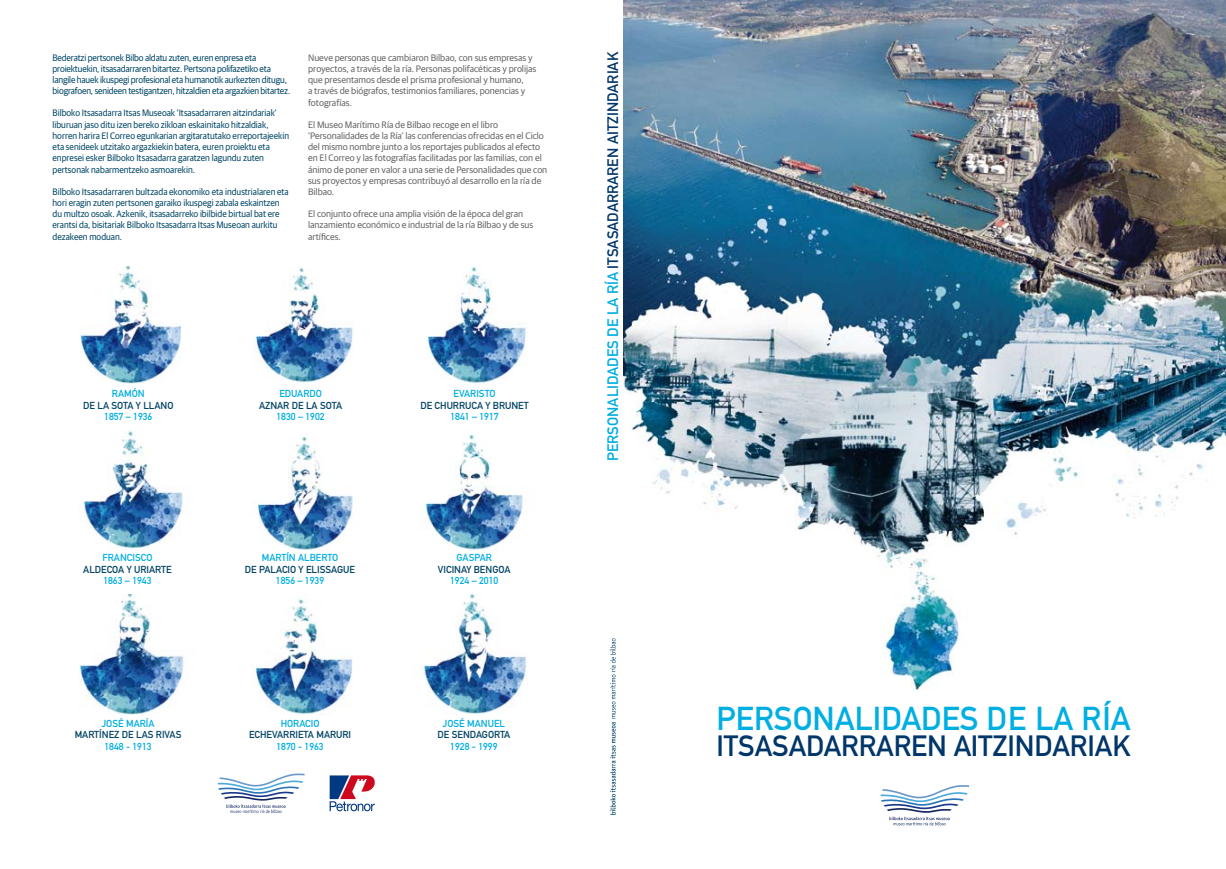
<style>
.page{position:relative;width:1226px;height:869px;background:#fff}
.page>*{position:absolute;margin:0;border:0;box-sizing:border-box;transform-origin:0 0}
.t1{font:32.62px "DIN Mittelschrift Std";color:#00afe2}
.t2{font:28.88px "DIN Mittelschrift Std";letter-spacing:-.005em;color:#003669}
.t3{font:15px "DIN Mittelschrift Std";color:#003669}
.t4{font:10px "DIN Mittelschrift Std";color:#00aee1}
.t5{font:10px "DIN Mittelschrift Std";color:#004364}
.t6{font:9.38px/11.2px "Guardian Sans";color:#004667;scale:.95 1}
.t7{font:9.38px/11.2px "Guardian Sans";color:#646567}
.s1{color:#00ade1}
</style>
<div class="page">
<img style="left:624px;top:0;width:602px;height:691px">
<img style="left:258px;top:436px;width:95px;height:114px">
<img style="left:255px;top:267px;width:98px;height:117px">
<img style="left:427px;top:266px;width:100px;height:118px">
<img style="left:82px;top:430px;width:103px;height:119px">
<img style="left:424px;top:434px;width:99px;height:116px">
<img style="left:253px;top:599px;width:100px;height:116px">
<img style="left:79px;top:594px;width:105px;height:120px">
<img style="left:420px;top:594px;width:109px;height:120px">
<img style="left:80px;top:266px;width:101px;height:117px">
<svg style="left:610px;top:638px;width:6px;height:176px"></svg>
<svg style="left:330px;top:775px;width:45px;height:35px"></svg>
<svg style="left:218px;top:773px;width:87px;height:39px"></svg>
<svg style="left:881px;top:785px;width:88px;height:40px"></svg>
<p class="t6" style="left:53px;top:51px;width:252px">Bederatzi pertsonek Bilbo aldatu zuten, euren enpresa eta proiektuekin, itsasadarraren bitartez. Pertsona polifazetiko eta langile hauek ikuspegi profesional eta humanotik aurkezten ditugu, biografoen, senideen testigantzen, hitzaldien eta argazkien bitartez.</p>
<p class="t6" style="left:53px;top:107px;width:251px">Bilboko Itsasadarra Itsas Museoak ‘Itsasadarraren aitzindariak’ liburuan jaso ditu izen bereko zikloan eskainitako hitzaldiak, horren harira El Correo egunkarian argitaratutako erreportajeekin eta senideek utzitako argazkiekin batera, euren proiektu eta enpresei esker Bilboko Itsasadarra garatzen lagundu zuten pertsonak nabarmentzeko asmoarekin.</p>
<p class="t6" style="left:53px;top:185px;width:250px">Bilboko Itsasadarraren bultzada ekonomiko eta industrialaren eta hori eragin zuten pertsonen garaiko ikuspegi zabala eskaintzen du multzo osoak. Azkenik, itsasadarreko ibilbide birtual bat ere erantsi da, bisitariak Bilboko Itsasadarra Itsas Museoan aurkitu dezakeen moduan.</p>
<p class="t7" style="left:308px;top:51px;width:230px">Nueve personas que cambiaron Bilbao, con sus empresas y proyectos, a través de la ría. Personas polifacéticas y prolijas que presentamos desde el prisma profesional y humano,<br>a través de biógrafos, testimonios familiares, ponencias y fotografías.</p>
<p class="t7" style="left:308px;top:118px;width:241px">El Museo Marítimo Ría de Bilbao recoge en el libro ‘Personalidades de la Ría’ las conferencias ofrecidas en el Ciclo del mismo nombre junto a los reportajes publicados al efecto en El Correo y las fotografías facilitadas por las familias, con el ánimo de poner en valor a una serie de Personalidades que con sus proyectos y empresas contribuyó al desarrollo en la ría de Bilbao.</p>
<p class="t7" style="left:308px;top:207px;width:227px">El conjunto ofrece una amplia visión de la época del gran lanzamiento económico e industrial de la ría Bilbao y de sus artífices.</p>
<p class="t4" style="left:112px;top:388px;width:34px">RAMÓN</p>
<p class="t5" style="left:83px;top:399px;width:92px">DE LA SOTA Y LLANO</p>
<p class="t4" style="left:104px;top:410px;width:50px">1857 – 1936</p>
<p class="t4" style="left:279px;top:388px;width:44px">EDUARDO</p>
<p class="t5" style="left:259px;top:399px;width:85px">AZNAR DE LA SOTA</p>
<p class="t4" style="left:277px;top:410px;width:50px">1830 – 1902</p>
<p class="t4" style="left:454px;top:388px;width:44px">EVARISTO</p>
<p class="t5" style="left:420px;top:399px;width:110px">DE CHURRUCA Y BRUNET</p>
<p class="t4" style="left:451px;top:410px;width:50px">1841 – 1917</p>
<p class="t4" style="left:102px;top:551px;width:51px">FRANCISCO</p>
<p class="t5" style="left:83px;top:563px;width:90px">ALDECOA Y URIARTE</p>
<p class="t4" style="left:103px;top:574px;width:50px">1863 – 1943</p>
<p class="t4" style="left:262px;top:551px;width:78px">MARTÍN ALBERTO</p>
<p class="t5" style="left:245px;top:563px;width:112px">DE PALACIO Y ELISSAGUE</p>
<p class="t4" style="left:276px;top:574px;width:50px">1856 – 1939</p>
<p class="t4" style="left:457px;top:551px;width:37px">GASPAR</p>
<p class="t5" style="left:438px;top:563px;width:74px">VICINAY BENGOA</p>
<p class="t4" style="left:450px;top:574px;width:50px">1924 – 2010</p>
<p class="t4" style="left:102px;top:717px;width:55px">JOSÉ MARÍA</p>
<p class="t5" style="left:75px;top:728px;width:108px">MARTÍNEZ DE LAS RIVAS</p>
<p class="t4" style="left:104px;top:740px;width:49px">1848 - 1913</p>
<p class="t4" style="left:281px;top:717px;width:40px">HORACIO</p>
<p class="t5" style="left:249px;top:728px;width:104px">ECHEVARRIETA MARURI</p>
<p class="t4" style="left:276px;top:740px;width:49px">1870 - 1963</p>
<p class="t4" style="left:443px;top:717px;width:64px">JOSÉ MANUEL</p>
<p class="t5" style="left:437px;top:728px;width:74px">DE SENDAGORTA</p>
<p class="t4" style="left:450px;top:740px;width:49px">1928 - 1999</p>
<h3 class="t3" style="left:604px;top:461px;width:410px;rotate:-90deg"><span class="s1">PERSONALIDADES DE LA RÍA</span> ITSASADARRAREN AITZINDARIAK</h3>
<h1 class="t1" style="left:717px;top:698px;width:416px">PERSONALIDADES DE LA RÍA</h1>
<h2 class="t2" style="left:717px;top:729px;width:415px">ITSASADARRAREN AITZINDARIAK</h2>
</div>
